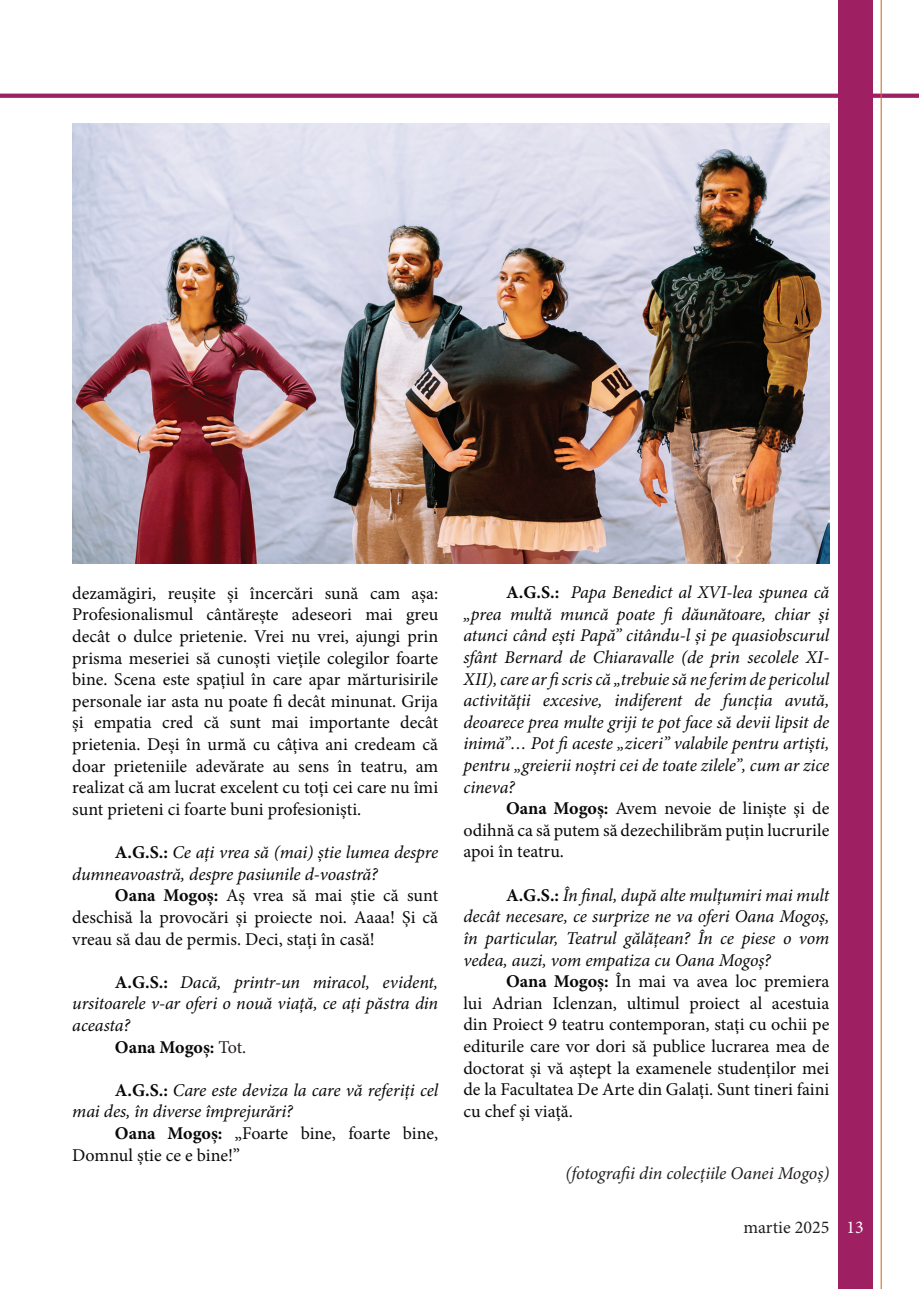
<style>
.page{position:relative;width:919px;height:1289px;background:#fff}
.page>*{position:absolute;margin:0;border:0;box-sizing:border-box;transform-origin:0 0}
.t1{font:18px/21.6px "Minion Pro";color:#080908;text-align:justify}
.t2{font:italic 18px/21.6px "Minion Pro";letter-spacing:-.005em;color:#080908}
.t3{font:italic 18px "Minion Pro";letter-spacing:-.005em;color:#231f20}
.t4{font:700 18px "Minion Pro";color:#080908}
.t5{font:18px "Minion Pro";color:#231f20}
.s1{font-weight:700;font-style:normal}
.s2{font-weight:700}
.s3{font-weight:400;color:#231f20}
.s4{color:#fff}
</style>
<div class="page">
<div style="left:837px;top:0;width:35px;height:1288px;background:#9e1f62"></div>
<svg style="left:0;top:94px;width:918px;height:4px;background:#a12767"></svg>
<hr style="left:880px;top:0;width:1px;height:1288px;background:#d36d28">
<img style="left:72px;top:124px;width:757px;height:439px">
<p class="t1" style="left:72px;top:582px;width:367px">dezamăgiri, reușite și încercări sună cam așa:<br>Profesionalismul cântărește adeseori mai greu decât o dulce prietenie. Vrei nu vrei, ajungi prin prisma meseriei să cunoști viețile colegilor foarte bine. Scena este spațiul în care apar mărturisirile personale iar asta nu poate fi decât minunat. Grija și empatia cred că sunt mai importante decât prietenia. Deși în urmă cu câțiva ani credeam că doar prieteniile adevărate au sens în teatru, am realizat că am lucrat excelent cu toți cei care nu îmi sunt prieteni ci foarte buni profesioniști.</p>
<p class="t2" style="left:72px;top:841px;width:367px;text-indent:43px"><span class="s1">A.G.S.:</span> Ce ați vrea să (mai) știe lumea despre dumneavoastră, despre pasiunile d-voastră?</p>
<p class="t1" style="left:72px;top:884px;width:367px;text-indent:43px"><span class="s2">Oana Mogoș:</span> Aș vrea să mai știe că sunt deschisă la provocări și proiecte noi. Aaaa! Și că vreau să dau de permis. Deci, stați în casă!</p>
<p class="t2" style="left:115px;top:971px;width:325px"><span class="s1">A.G.S.:</span> Dacă, printr-un miracol, evident,</p>
<p class="t2" style="left:72px;top:992px;width:367px">ursitoarele v-ar oferi o nouă viață, ce ați păstra din</p>
<p class="t2" style="left:72px;top:1014px;width:59px">aceasta?</p>
<p class="t4" style="left:115px;top:1034px;width:133px">Oana Mogoș: <span class="s3">Tot.</span></p>
<p class="t2" style="left:72px;top:1079px;width:367px;text-indent:43px"><span class="s1">A.G.S.:</span> Care este deviza la care vă referiți cel mai des, în diverse împrejurări?</p>
<p class="t1" style="left:72px;top:1122px;width:367px;text-indent:43px"><span class="s2">Oana Mogoș:</span> „Foarte bine, foarte bine,<br>Domnul știe ce e bine!”</p>
<p class="t2" style="left:463px;top:581px;width:367px;text-align:justify;text-indent:43px"><span class="s1">A.G.S.:</span> Papa Benedict al XVI-lea spunea că „prea multă muncă poate fi dăunătoare, chiar şi atunci când eşti Papă” citându-l şi pe quasiobscurul sfânt Bernard de Chiaravalle (de prin secolele XI-XII), care ar fi scris că „trebuie să ne ferim de pericolul activităţii excesive, indiferent de funcţia avută, deoarece prea multe griji te pot face să devii lipsit de inimă”… Pot fi aceste „ziceri” valabile pentru artişti, pentru „greierii noştri cei de toate zilele”, cum ar zice cineva?</p>
<p class="t1" style="left:463px;top:797px;width:367px;text-indent:43px"><span class="s2">Oana Mogoș:</span> Avem nevoie de liniște și de odihnă ca să putem să dezechilibrăm puțin lucrurile apoi în teatru.</p>
<p class="t2" style="left:463px;top:884px;width:367px;text-align:justify;text-indent:43px"><span class="s1">A.G.S.:</span> În final, după alte mulțumiri mai mult decât necesare, ce surprize ne va oferi Oana Mogoș, în particular, Teatrul gălățean? În ce piese o vom vedea, auzi, vom empatiza cu Oana Mogoș?</p>
<p class="t1" style="left:463px;top:970px;width:367px;text-indent:43px"><span class="s2">Oana Mogoș:</span> În mai va avea loc premiera lui Adrian Iclenzan, ultimul proiect al acestuia din Proiect 9 teatru contemporan, stați cu ochii pe editurile care vor dori să publice lucrarea mea de doctorat și vă aștept la examenele studenților mei de la Facultatea De Arte din Galați. Sunt tineri faini cu chef și viață.</p>
<p class="t3" style="left:565px;top:1160px;width:265px">(fotografii din colecțiile Oanei Mogoș)</p>
<p class="t5" style="left:743px;top:1215px;width:122px">martie 2025 <span class="s4">13</span></p>
</div>
